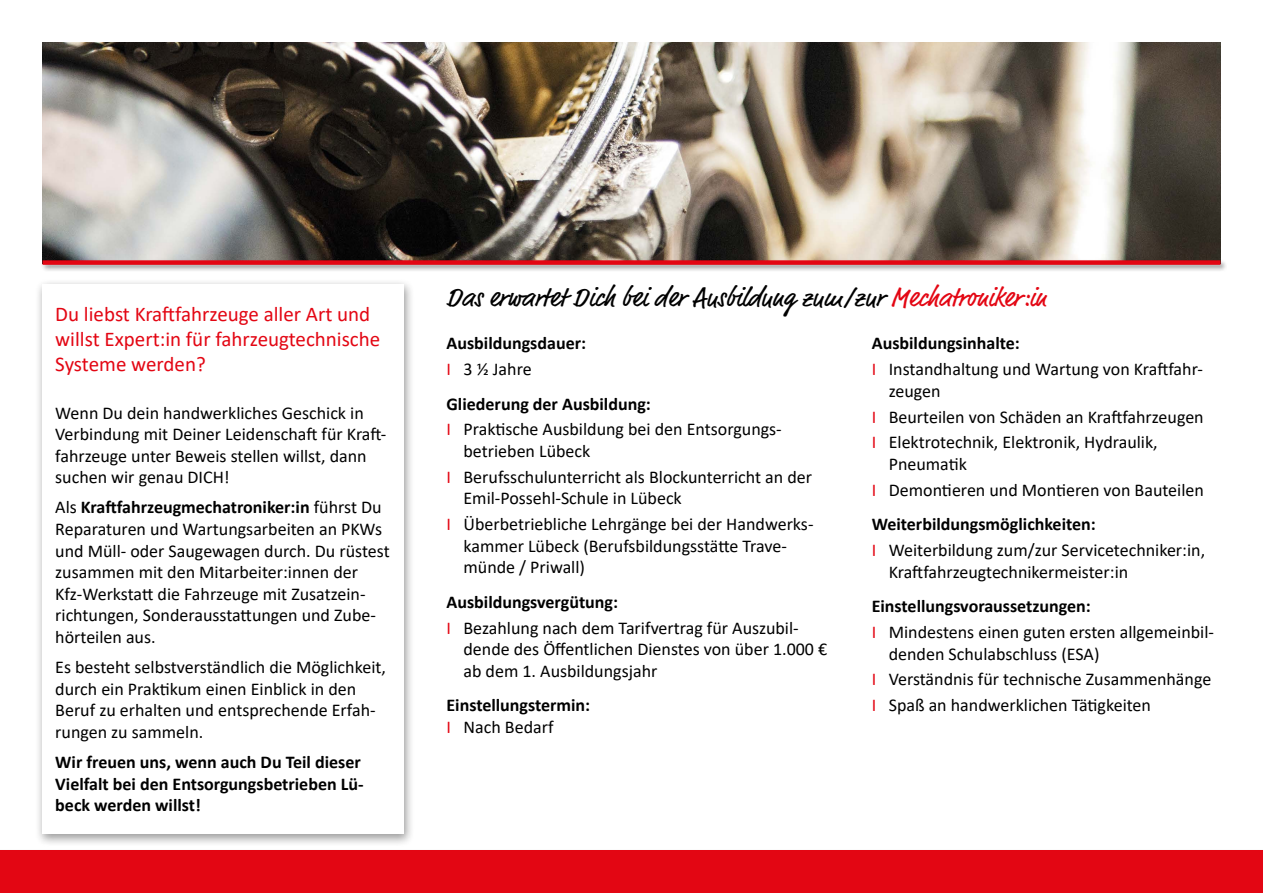
<style>
.page{position:relative;width:1263px;height:893px;background:#fff}
.page>*{position:absolute;margin:0;border:0;box-sizing:border-box;transform-origin:0 0}
.t1{font:27px "Market Pro";color:#000}
.t2{font:21px/25.2px "Calibri";color:#e30613}
.t3{font:18px/21.6px "Calibri";color:#000}
.t4{font:700 18px/21.6px "Calibri";color:#000}
.s1{font-weight:700}
.s2{color:#e30613}
.s3{font-weight:400;color:#e30613}
.s4{font-weight:400}
</style>
<div class="page">
<img style="left:43px;top:43px;width:1177px;height:216px">
<div style="left:41px;top:259px;width:1187px;height:13px;background:#000;opacity:.4"></div>
<div style="left:43px;top:260px;width:1177px;height:5px;background:#e30613"></div>
<div style="left:0;top:849px;width:1263px;height:44px;background:#fbfbfb"></div>
<div style="left:0;top:850px;width:1263px;height:43px;background:#e30613"></div>
<div style="left:35px;top:279px;width:379px;height:568px;background:#000;opacity:.4"></div>
<div style="left:43px;top:284px;width:361px;height:549px;background:#fff"></div>
<p class="t2" style="left:55px;top:301px;width:327px">Du liebst Kraftfahrzeuge aller Art und willst Expert:in für fahrzeugtechnische<br>Systeme werden?</p>
<p class="t3" style="left:55px;top:401px;width:333px">Wenn Du dein handwerkliches Geschick in Verbindung mit Deiner Leidenschaft für Kraft&shy;fahrzeuge unter Beweis stellen willst, dann suchen wir genau DICH!</p>
<p class="t3" style="left:55px;top:496px;width:336px">Als <span class="s1">Kraftfahrzeugmechatroniker:in</span> führst Du Reparaturen und Wartungsarbeiten an PKWs und Müll- oder Saugewagen durch. Du rüstest zusammen mit den Mitarbeiter:innen der Kfz-Werkstatt die Fahrzeuge mit Zusatzein&shy;richtungen, Sonderausstattungen und Zube&shy;hörteilen aus.</p>
<p class="t3" style="left:55px;top:656px;width:332px">Es besteht selbstverständlich die Möglichkeit, durch ein Praktikum einen Einblick in den Beruf zu erhalten und entsprechende Erfah&shy;rungen zu sammeln.</p>
<p class="t4" style="left:55px;top:751px;width:310px">Wir freuen uns, wenn auch Du Teil dieser<br>Vielfalt bei den Entsorgungsbetrieben Lü&shy;beck werden willst!</p>
<h1 class="t1" style="left:446px;top:279px;width:601px">Das erwartet Dich bei der Ausbildung zum/zur <span class="s2">Mechatroniker:in</span></h1>
<p class="t4" style="left:446px;top:330px;width:141px;line-height:25.8px">Ausbildungsdauer:<br><span class="s3">I</span> <span class="s4">3 ½ Jahre</span></p>
<p class="t3" style="left:446px;top:390px;width:337px;line-height:25.8px"><span class="s1">Gliederung der Ausbildung:<br></span><span class="s2">I</span> Praktische Ausbildung bei den Entsorgungs-</p>
<p class="t3" style="left:446px;top:438px;width:367px;line-height:25.8px;text-indent:17px">betrieben Lübeck<br><span class="s2">I</span> Berufsschulunterricht als Blockunterricht an der</p>
<p class="t3" style="left:446px;top:485px;width:368px;line-height:25.8px;text-indent:17px">Emil-Possehl-Schule in Lübeck<br><span class="s2">I</span> Überbetriebliche Lehrgänge bei der Handwerks-</p>
<p class="t3" style="left:463px;top:535px;width:325px">kammer Lübeck (Berufsbildungsstätte Trave&shy;münde / Priwall)</p>
<p class="t3" style="left:446px;top:588px;width:354px;line-height:25.8px"><span class="s1">Ausbildungsvergütung:<br></span><span class="s2">I</span> Bezahlung nach dem Tarifvertrag für Auszubil-</p>
<p class="t3" style="left:463px;top:638px;width:365px">dende des Öffentlichen Dienstes von über 1.000 € ab dem 1. Ausbildungsjahr</p>
<p class="t4" style="left:446px;top:694px;width:145px">Einstellungstermin:<br><span class="s3">I</span> <span class="s4">Nach Bedarf</span></p>
<p class="t3" style="left:872px;top:330px;width:333px;line-height:25.8px"><span class="s1">Ausbildungsinhalte:<br></span><span class="s2">I</span> Instandhaltung und Wartung von Kraftfahr-</p>
<p class="t3" style="left:872px;top:377px;width:333px;line-height:25.8px;text-indent:17px">zeugen<br><span class="s2">I</span> Beurteilen von Schäden an Kraftfahrzeugen<br><span class="s2">I</span> Elektrotechnik, Elektronik, Hydraulik,</p>
<p class="t3" style="left:872px;top:451px;width:334px;line-height:25.8px;text-indent:17px">Pneumatik<br><span class="s2">I</span> Demontieren und Montieren von Bauteilen</p>
<p class="t3" style="left:872px;top:511px;width:335px;line-height:25.8px"><span class="s1">Weiterbildungsmöglichkeiten:<br></span><span class="s2">I</span> Weiterbildung zum/zur Servicetechniker:in,</p>
<p class="t3" style="left:889px;top:560px;width:241px">Kraftfahrzeugtechnikermeister:in</p>
<p class="t3" style="left:872px;top:593px;width:344px;line-height:25.8px"><span class="s1">Einstellungsvoraussetzungen:<br></span><span class="s2">I</span> Mindestens einen guten ersten allgemeinbil-</p>
<p class="t3" style="left:872px;top:640px;width:341px;line-height:25.8px;text-indent:17px">denden Schulabschluss (ESA)<br><span class="s2">I</span> Verständnis für technische Zusammenhänge<br><span class="s2">I</span> Spaß an handwerklichen Tätigkeiten</p>
</div>
